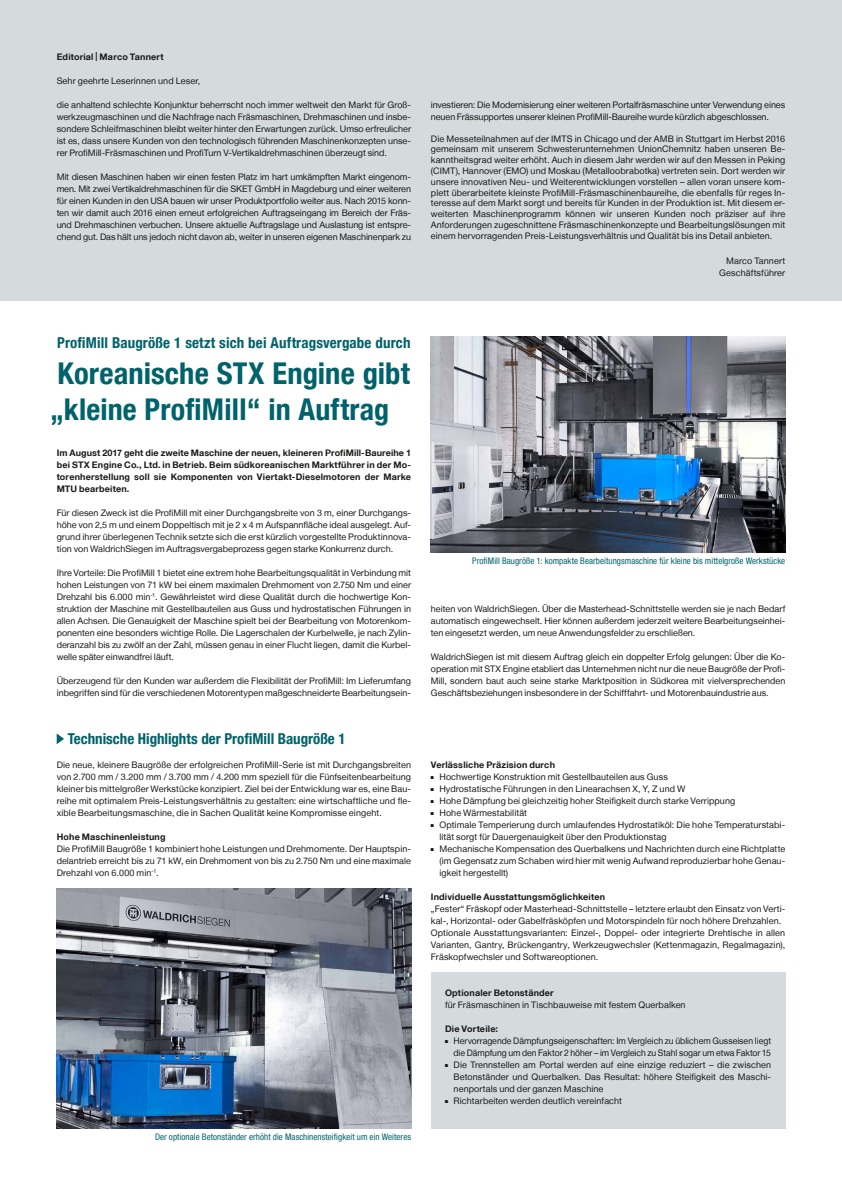
<style>
.page{position:relative;width:842px;height:1191px;background:#fff}
.page>*{position:absolute;margin:0;border:0;box-sizing:border-box;transform-origin:0 0}
.t1{font:700 condensed 30px/36px "Helvetica Neue LT";letter-spacing:.005em;color:#00626a}
.t2{font:700 condensed 15px "Helvetica Neue LT";letter-spacing:.005em;color:#00626a}
.t3{font:9px/12px "Helvetica Neue LT";letter-spacing:.01em;color:#1a1a18;text-align:justify}
.t4{font:700 9px/12px "Helvetica Neue LT";letter-spacing:.02em;color:#1a1a18;text-align:justify}
.t5{font:9px/12px "Helvetica Neue LT";letter-spacing:-.01em;color:#1a1a18}
.t6{font:condensed 9px "Helvetica Neue LT";letter-spacing:.005em;color:#00626a}
.t7{font:9px/12px "Helvetica Neue LT";letter-spacing:.01em;color:#1a1a18;text-align:right;scale:.96 1}
.s1{font-family:"Arial Narrow";font-size:6.3px}
</style>
<div class="page">
<div style="left:0;top:0;width:842px;height:300px;background:#d5dbdd"></div>
<div style="left:431px;top:972px;width:354px;height:156px;background:#d5dbdd"></div>
<svg style="left:57px;top:733px;width:7px;height:11px"></svg>
<img style="left:431px;top:336px;width:354px;height:216px">
<img style="left:57px;top:888px;width:354px;height:240px">
<p class="t4" style="left:57px;top:51px;width:108px">Editorial | Marco Tannert</p>
<p class="t3" style="left:57px;top:75px;width:145px">Sehr geehrte Leserinnen und Leser,</p>
<p class="t3" style="left:57px;top:99px;width:356px">die anhaltend schlechte Konjunktur beherrscht noch immer weltweit den Markt für Groß&shy;werkzeugmaschinen und die Nachfrage nach Fräsmaschinen, Drehmaschinen und insbe&shy;sondere Schleifmaschinen bleibt weiter hinter den Erwartungen zurück. Umso erfreulicher ist es, dass unsere Kunden von den technologisch führenden Maschinenkonzepten unse&shy;rer ProfiMill-Fräsmaschinen und ProfiTurn V-Vertikaldrehmaschinen überzeugt sind.</p>
<p class="t3" style="left:57px;top:171px;width:356px">Mit diesen Maschinen haben wir einen festen Platz im hart umkämpften Markt eingenom&shy;men. Mit zwei Vertikaldrehmaschinen für die SKET GmbH in Magdeburg und einer weiteren für einen Kunden in den USA bauen wir unser Produktportfolio weiter aus. Nach 2015 konn&shy;ten wir damit auch 2016 einen erneut erfolgreichen Auftragseingang im Bereich der Fräs&shy;und Drehmaschinen verbuchen. Unsere aktuelle Auftragslage und Auslastung ist entspre&shy;chend gut. Das hält uns jedoch nicht davon ab, weiter in unseren eigenen Maschinenpark zu</p>
<p class="t5" style="left:431px;top:99px;width:356px">investieren: Die Modernisierung einer weiteren Portalfräsmaschine unter Verwendung eines neuen Frässupportes unserer kleinen ProfiMill-Baureihe wurde kürzlich abgeschlossen.</p>
<p class="t3" style="left:431px;top:133px;width:356px;line-height:10.8px">Die Messeteilnahmen auf der IMTS in Chicago und der AMB in Stuttgart im Herbst 2016 gemeinsam mit unserem Schwesterunternehmen UnionChemnitz haben unseren Be&shy;kanntheitsgrad weiter erhöht. Auch in diesem Jahr werden wir auf den Messen in Peking (CIMT), Hannover (EMO) und Moskau (Metalloobrabotka) vertreten sein. Dort werden wir unsere innovativen Neu- und Weiterentwicklungen vorstellen – allen voran unsere kom&shy;plett überarbeitete kleinste ProfiMill-Fräsmaschinenbaureihe, die ebenfalls für reges In&shy;teresse auf dem Markt sorgt und bereits für Kunden in der Produktion ist. Mit diesem er&shy;weiterten Maschinenprogramm können wir unseren Kunden noch präziser auf ihre Anforderungen zugeschnittene Fräsmaschinenkonzepte und Bearbeitungslösungen mit einem hervorragenden Preis-Leistungsverhältnis und Qualität bis ins Detail anbieten.</p>
<p class="t3" style="left:719px;top:255px;width:68px;text-align:right">Marco Tannert<br>Geschäftsführer</p>
<h2 class="t2" style="left:57px;top:334px;width:355px">ProfiMill Baugröße 1 setzt sich bei Auftragsvergabe durch</h2>
<h1 class="t1" style="left:50px;top:355px;width:361px">Koreanische STX Engine gibt „kleine ProfiMill“ in Auftrag</h1>
<p class="t4" style="left:57px;top:447px;width:356px">Im August 2017 geht die zweite Maschine der neuen, kleineren Profi-Mill-Baureihe 1 bei STX Engine Co., Ltd. in Betrieb. Beim südkoreanischen Marktführer in der Mo&shy;torenherstellung soll sie Komponenten von Viertakt-Dieselmotoren der Marke MTU bearbeiten.</p>
<p class="t3" style="left:57px;top:507px;width:356px">Für diesen Zweck ist die ProfiMill mit einer Durchgangsbreite von 3 m, einer Durchgangs&shy;höhe von 2,5 m und einem Doppeltisch mit je 2 x 4 m Aufspannfläche ideal ausgelegt. Auf&shy;grund ihrer überlegenen Technik setzte sich die erst kürzlich vorgestellte Produktinnova&shy;tion von WaldrichSiegen im Auftragsvergabeprozess gegen starke Konkurrenz durch.</p>
<p class="t3" style="left:57px;top:567px;width:356px">Ihre Vorteile: Die ProfiMill 1 bietet eine extrem hohe Bearbeitungsqualität in Verbindung mit hohen Leistungen von 71 kW bei einem maximalen Drehmoment von 2.750 Nm und einer Drehzahl bis 6.000 min<sup>-1</sup>. Gewährleistet wird diese Qualität durch die hochwertige Kon&shy;struktion der Maschine mit Gestellbauteilen aus Guss und hydrostatischen Führungen in allen Achsen. Die Genauigkeit der Maschine spielt bei der Bearbeitung von Motorenkom&shy;ponenten eine besonders wichtige Rolle. Die Lagerschalen der Kurbelwelle, je nach Zylin&shy;deranzahl bis zu zwölf an der Zahl, müssen genau in einer Flucht liegen, damit die Kurbel&shy;welle später einwandfrei läuft.</p>
<p class="t3" style="left:57px;top:675px;width:356px">Überzeugend für den Kunden war außerdem die Flexibilität der ProfiMill: Im Lieferumfang inbegriffen sind für die verschiedenen Motorentypen maßgeschneiderte Bearbeitungsein-</p>
<h2 class="t2" style="left:68px;top:730px;width:279px">Technische Highlights der ProfiMill Baugröße 1</h2>
<p class="t3" style="left:57px;top:759px;width:356px">Die neue, kleinere Baugröße der erfolgreichen ProfiMill-Serie ist mit Durchgangsbreiten von 2.700 mm / 3.200 mm / 3.700 mm / 4.200 mm speziell für die Fünfseitenbearbeitung kleiner bis mittelgroßer Werkstücke konzipiert. Ziel bei der Entwicklung war es, eine Bau&shy;reihe mit optimalem Preis-Leistungsverhältnis zu gestalten: eine wirtschaftliche und fle&shy;xible Bearbeitungsmaschine, die in Sachen Qualität keine Kompromisse eingeht.</p>
<p class="t4" style="left:57px;top:831px;width:110px">Hohe Maschinenleistung</p>
<p class="t3" style="left:57px;top:843px;width:356px">Die ProfiMill Baugröße 1 kombiniert hohe Leistungen und Drehmomente. Der Hauptspin&shy;delantrieb erreicht bis zu 71 kW, ein Drehmoment von bis zu 2.750 Nm und eine maximale Drehzahl von 6.000 min<sup>-1</sup>.</p>
<p class="t6" style="left:155px;top:1132px;width:258px">Der optionale Betonständer erhöht die Maschinensteifigkeit um ein Weiteres</p>
<p class="t6" style="left:472px;top:556px;width:315px">ProfiMill Baugröße 1: kompakte Bearbeitungsmaschine für kleine bis mittelgroße Werkstücke</p>
<p class="t3" style="left:431px;top:603px;width:356px">heiten von WaldrichSiegen. Über die Masterhead-Schnittstelle werden sie je nach Bedarf automatisch eingewechselt. Hier können außerdem jederzeit weitere Bearbeitungseinhei&shy;ten eingesetzt werden, um neue Anwendungsfelder zu erschließen.</p>
<p class="t3" style="left:431px;top:651px;width:356px">WaldrichSiegen ist mit diesem Auftrag gleich ein doppelter Erfolg gelungen: Über die Ko&shy;operation mit STX Engine etabliert das Unternehmen nicht nur die neue Baugröße der Profi-Mill, sondern baut auch seine starke Marktposition in Südkorea mit vielversprechenden Geschäftsbeziehungen insbesondere in der Schifffahrt- und Motorenbauindustrie aus.</p>
<p class="t4" style="left:431px;top:759px;width:126px">Verlässliche Präzision durch</p>
<p class="t3" style="left:431px;top:771px;width:238px"><span class="s1">■</span> Hochwertige Konstruktion mit Gestellbauteilen aus Guss</p>
<p class="t3" style="left:431px;top:783px;width:256px"><span class="s1">■</span> Hydrostatische Führungen in den Linearachsen X, Y, Z und W</p>
<p class="t3" style="left:431px;top:795px;width:306px"><span class="s1">■</span> Hohe Dämpfung bei gleichzeitig hoher Steifigkeit durch starke Verrippung</p>
<p class="t3" style="left:431px;top:807px;width:98px"><span class="s1">■</span> Hohe Wärmestabilität</p>
<p class="t3" style="left:439px;top:819px;width:347px;text-indent:-9px"><span class="s1">■</span> Optimale Temperierung durch umlaufendes Hydrostatiköl: Die hohe Temperaturstabi&shy;lität sorgt für Dauergenauigkeit über den Produktionstag</p>
<p class="t3" style="left:439px;top:843px;width:347px;text-indent:-9px"><span class="s1">■</span> Mechanische Kompensation des Querbalkens und Nachrichten durch eine Richtplatte (im Gegensatz zum Schaben wird hier mit wenig Aufwand reproduzierbar hohe Genau&shy;igkeit hergestellt)</p>
<p class="t4" style="left:431px;top:891px;width:176px">Individuelle Ausstattungsmöglichkeiten</p>
<p class="t3" style="left:431px;top:903px;width:356px;text-align:left">„Fester“ Fräskopf oder Masterhead-Schnittstelle – letztere erlaubt den Einsatz von Verti&shy;kal-, Horizontal- oder Gabelfräsköpfen und Motorspindeln für noch höhere Drehzahlen.<br>Optionale Ausstattungsvarianten: Einzel-, Doppel- oder integrierte Drehtische in allen Varianten, Gantry, Brückengantry, Werkzeugwechsler (Kettenmagazin, Regalmagazin), Fräskopfwechsler und Softwareoptionen.</p>
<p class="t4" style="left:445px;top:987px;width:110px">Optionaler Betonständer</p>
<p class="t3" style="left:445px;top:999px;width:242px">für Fräsmaschinen in Tischbauweise mit festem Querbalken</p>
<p class="t4" style="left:445px;top:1023px;width:54px">Die Vorteile:</p>
<p class="t7" style="left:445px;top:1035px;width:341px"><span class="s1">■</span> Hervorragende Dämpfungseigenschaften: Im Vergleich zu üblichem Gusseisen liegt die Dämpfung um den Faktor 2 höher – im Vergleich zu Stahl sogar um etwa Faktor 15</p>
<p class="t3" style="left:454px;top:1059px;width:319px;text-indent:-9px"><span class="s1">■</span> Die Trennstellen am Portal werden auf eine einzige reduziert – die zwischen Betonständer und Querbalken. Das Resultat: höhere Steifigkeit des Maschi&shy;nenportals und der ganzen Maschine</p>
<p class="t3" style="left:445px;top:1095px;width:179px"><span class="s1">■</span> Richtarbeiten werden deutlich vereinfacht</p>
</div>
